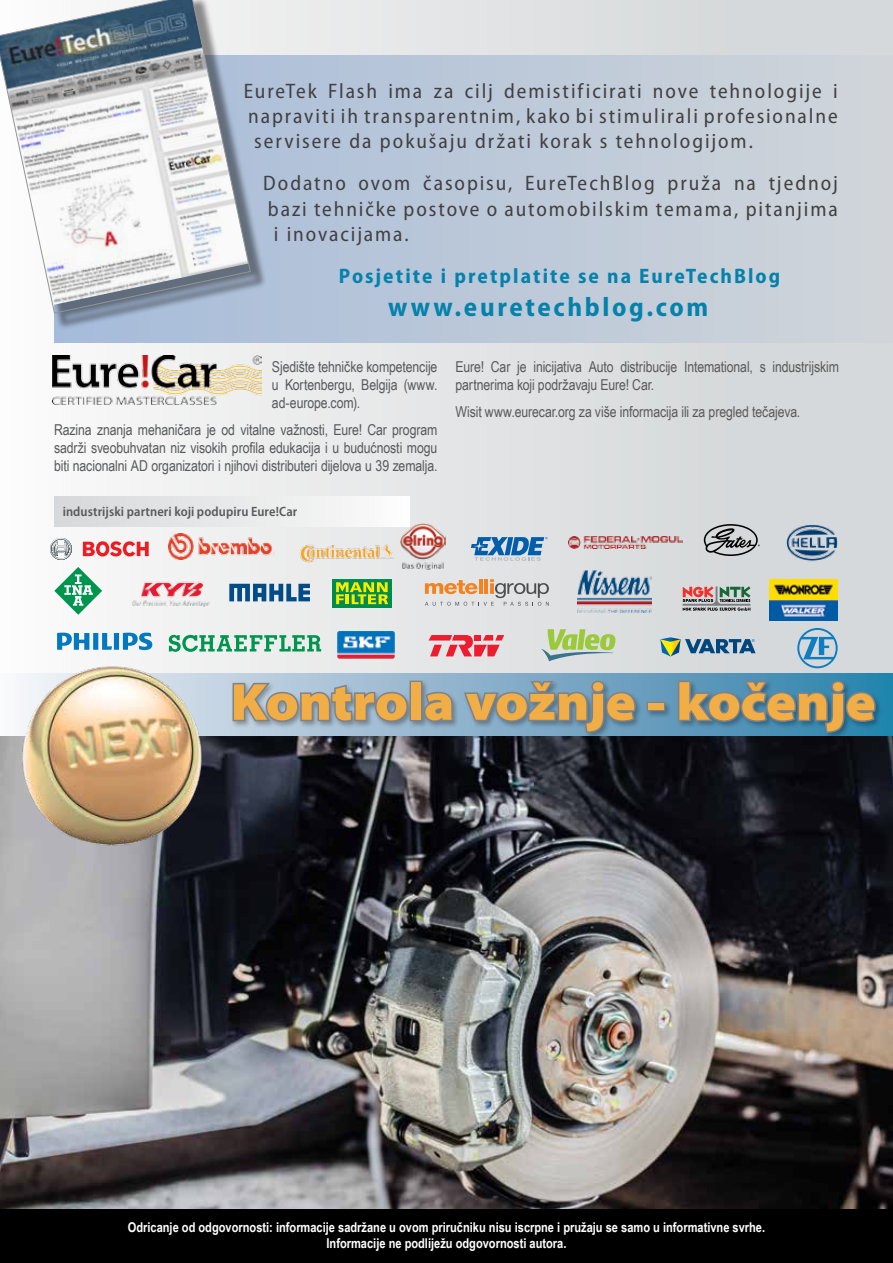
<style>
.page{position:relative;width:893px;height:1263px;background:#fff}
.page>*{position:absolute;margin:0;border:0;box-sizing:border-box;transform-origin:0 0}
.t1{font:900 semi-expanded 52.5px "Myriad Pro";letter-spacing:-.005em;color:#f1ad46}
.t2{font:700 semi-condensed 27px "Myriad Pro";letter-spacing:.1em;color:#0482ab}
.t3{font:semi-condensed 21px/25.2px "Myriad Pro";letter-spacing:.09em;color:#414042;text-align:justify}
.t4{font:700 semi-condensed 21px "Myriad Pro";letter-spacing:.1em;color:#0482ab}
.t5{font:15px/18px "Arial Narrow";letter-spacing:-.01em;color:#58595b;text-align:justify}
.t6{font:700 13.5px/16.2px "Arial Narrow";color:#fff;text-align:center}
.t7{font:600 semi-condensed 13.5px "Myriad Pro";letter-spacing:.005em;color:#58595b}
</style>
<div class="page">
<div style="left:0;top:0;width:893px;height:1263px;background:linear-gradient(to right,#f9f8f8,#d0d3d6)"></div>
<img style="left:0;top:736px;width:893px;height:473px">
<div style="left:54px;top:55px;width:839px;height:287px;background:linear-gradient(to right,#a5bbda,#d0d5d9)"></div>
<img style="left:52px;top:355px;width:210px;height:49px">
<div style="left:54px;top:496px;width:355px;height:30px;background:linear-gradient(to right,#d5d8d9,#fcfbfb)"></div>
<div style="left:0;top:1209px;width:893px;height:54px;background:#000"></div>
<svg style="left:246px;top:674px;width:647px;height:62px;background:#69a2c1"></svg>
<img style="left:0;top:639px;width:246px;height:267px">
<div style="left:231px;top:679px;width:652px;height:61px;background:#000;opacity:.3"></div>
<svg style="left:231px;top:681px;width:178px;height:42px;background:#8d9ba8"></svg>
<div style="left:410px;top:681px;width:12px;height:40px;border:3px solid #808285"></div>
<svg style="left:422px;top:690px;width:33px;height:33px"></svg>
<svg style="left:462px;top:679px;width:175px;height:56px;background:#7491a5"></svg>
<div style="left:647px;top:702px;width:18px;height:9px;border:3px solid #808285"></div>
<svg style="left:676px;top:679px;width:201px;height:56px;background:#4f7f98"></svg>
<div style="left:0;top:0;width:267px;height:330px;background:#000;opacity:.43"></div>
<svg style="left:0;top:0;width:251px;height:314px"></svg>
<svg style="left:50px;top:538px;width:22px;height:22px"></svg>
<svg style="left:83px;top:541px;width:66px;height:15px"></svg>
<svg style="left:471px;top:537px;width:76px;height:24px;background:#72a0c5"></svg>
<img style="left:569px;top:536px;width:114px;height:13px">
<img style="left:774px;top:512px;width:75px;height:60px">
<div style="left:332px;top:579px;width:59px;height:29px;background:#008c4f"></div>
<svg style="left:336px;top:582px;width:52px;height:22px"></svg>
<img style="left:770px;top:580px;width:68px;height:40px">
<img style="left:338px;top:632px;width:56px;height:27px">
<svg style="left:660px;top:637px;width:96px;height:19px;background:#819fa5"></svg>
<svg style="left:57px;top:633px;width:95px;height:17px"></svg>
<svg style="left:704px;top:524px;width:56px;height:32px;background:#9a9c9e"></svg>
<svg style="left:683px;top:586px;width:67px;height:25px;background:#9f938f"></svg>
<svg style="left:429px;top:635px;width:75px;height:21px;background:#e87681"></svg>
<svg style="left:541px;top:629px;width:74px;height:32px;background:#b8cf9f"></svg>
<svg style="left:797px;top:628px;width:41px;height:40px;background:#8fb8d2"></svg>
<img style="left:292px;top:536px;width:108px;height:34px">
<svg style="left:54px;top:567px;width:48px;height:48px"></svg>
<img style="left:129px;top:574px;width:85px;height:44px">
<img style="left:400px;top:523px;width:45px;height:47px">
<svg style="left:229px;top:584px;width:81px;height:17px"></svg>
<img style="left:578px;top:570px;width:73px;height:43px">
<img style="left:169px;top:534px;width:106px;height:25px">
<svg style="left:425px;top:579px;width:124px;height:27px;background:#d5c3b4"></svg>
<svg style="left:169px;top:635px;width:152px;height:17px"></svg>
<h3 class="t3" style="left:244px;top:79px;width:595px">EureTek Flash ima za cilj demistificirati nove tehnologije i napraviti ih transparentnim, kako bi stimulirali profesionalne servisere da pokušaju držati korak s tehnologijom.</h3>
<h3 class="t3" style="left:263px;top:171px;width:576px">Dodatno ovom časopisu, EureTechBlog pruža na tjednoj bazi tehničke postove o automobilskim temama, pitanjima i inovacijama.</h3>
<h3 class="t4" style="left:339px;top:264px;width:443px">Posjetite i pretplatite se na EureTechBlog</h3>
<h2 class="t2" style="left:388px;top:291px;width:321px">www.euretechblog.com</h2>
<p class="t5" style="left:272px;top:357px;width:167px">Sjedište tehničke kompetencije u Kortenbergu, Belgija (www. ad-europe.com).</p>
<p class="t5" style="left:54px;top:420px;width:385px">Razina znanja mehaničara je od vitalne važnosti, Eure! Car program sadrži sveobuhvatan niz visokih profila edukacija i u budućnosti mogu biti nacionalni AD organizatori i njihovi distributeri dijelova u 39 zemalja.</p>
<p class="t7" style="left:63px;top:504px;width:236px">industrijski partneri koji podupiru Eure!Car</p>
<p class="t5" style="left:455px;top:357px;width:385px">Eure! Car je inicijativa Auto distribucije Intemational, s industrijskim partnerima koji podržavaju Eure! Car.</p>
<p class="t5" style="left:455px;top:402px;width:346px">Wisit www.eurecar.org za više informacija ili za pregled tečajeva.</p>
<h1 class="t1" style="left:231px;top:672px;width:646px">Kontrola vožnje - kočenje</h1>
<p class="t6" style="left:128px;top:1218px;width:639px">Odricanje od odgovornosti: informacije sadržane u ovom priručniku nisu iscrpne i pružaju se samo u informativne svrhe.<br>Informacije ne podliježu odgovornosti autora.</p>
</div>
